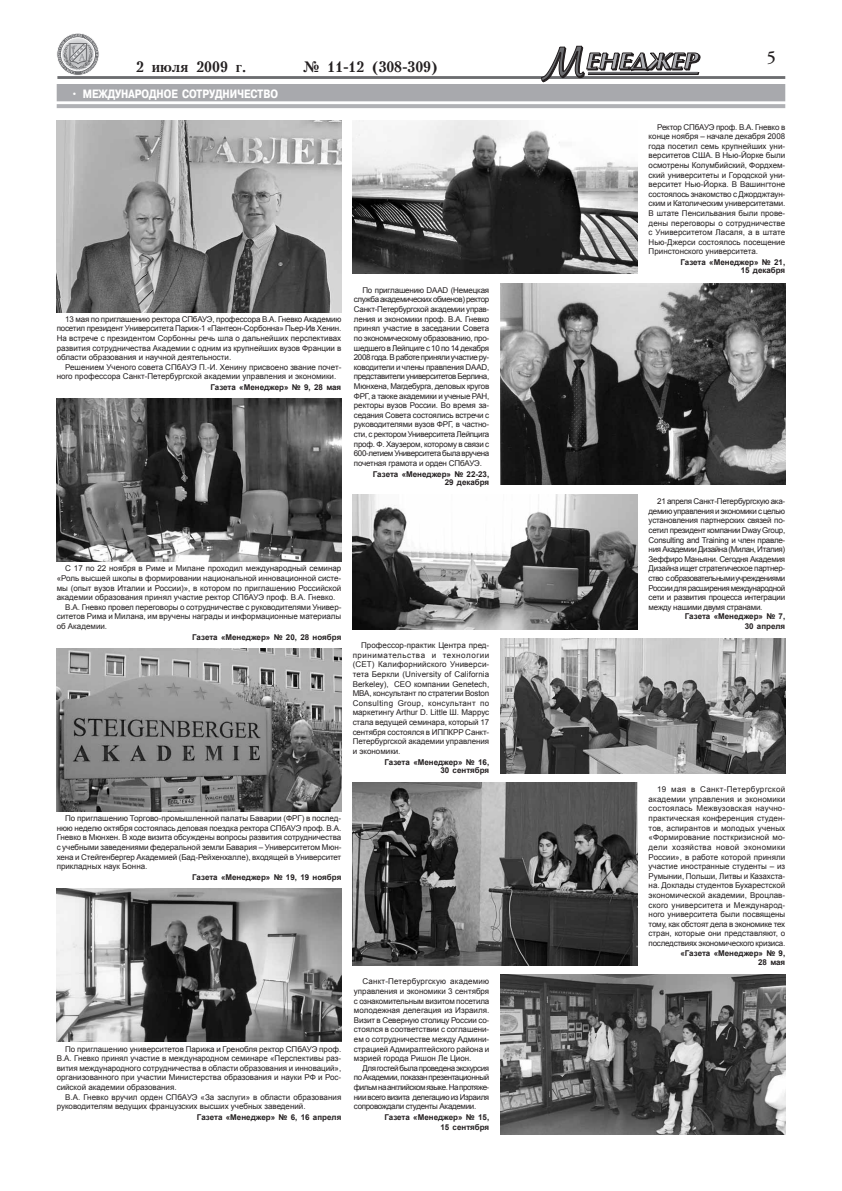
<style>
.page{position:relative;width:842px;height:1191px;background:#fff}
.page>*{position:absolute;margin:0;border:0;box-sizing:border-box;transform-origin:0 0}
.t1{font:600 18px "Adobe Garamond Pro";color:#231f20}
.t2{font:15px "Petersburg Bold Cyrillic";letter-spacing:-.005em;color:#231f20}
.t3{font:700 12px "Pragmatica Cond C";color:#fff}
.t4{font:8px/9.6px "Arial";color:#231f20;text-align:justify}
.t5{font:700 8px/8px "Arial";color:#231f20;text-align:right}
</style>
<div class="page">
<svg style="left:251px;top:101px;width:244px;height:1px"></svg>
<div style="left:57px;top:84px;width:728px;height:17px;background:#a8a9ad"></div>
<hr style="left:57px;top:104px;width:728px;height:4px;background:#b0b1b5">
<img style="left:57px;top:120px;width:284px;height:192px">
<img style="left:57px;top:398px;width:284px;height:164px">
<img style="left:57px;top:648px;width:284px;height:163px">
<img style="left:57px;top:888px;width:284px;height:154px">
<img style="left:353px;top:120px;width:284px;height:154px">
<img style="left:501px;top:283px;width:284px;height:202px">
<img style="left:353px;top:494px;width:284px;height:135px">
<img style="left:501px;top:638px;width:284px;height:135px">
<img style="left:353px;top:782px;width:284px;height:183px">
<img style="left:501px;top:974px;width:284px;height:160px">
<hr style="left:57px;top:76px;width:728px;height:3px;background:#6c6d70">
<svg style="left:57px;top:33px;width:42px;height:42px"></svg>
<svg style="left:541px;top:46px;width:159px;height:36px"></svg>
<h2 class="t2" style="left:136px;top:58px;width:112px">2 июля 2009 г.</h2>
<h2 class="t2" style="left:303px;top:58px;width:137px">№ 11-12 (308-309)</h2>
<h3 class="t3" style="left:70px;top:87px;width:46px">• международное</h3>
<h3 class="t3" style="left:182px;top:87px;width:29px">сотрудни</h3>
<h3 class="t3" style="left:237px;top:87px;width:34px">чество</h3>
<p class="t4" style="left:57px;top:314px;width:286px;text-indent:8px">13 мая по приглашению ректора СПбАУЭ, профессора В.А. Гневко Академию посетил президент Университета Париж-1 «Пантеон-Сорбонна» Пьер-Ив Хенин.<br>На встрече с президентом Сорбонны речь шла о дальнейших перспективах развития сотрудничества Академии с одним из крупнейших вузов Франции в области образования и научной деятельности.</p>
<p class="t4" style="left:57px;top:362px;width:286px;text-indent:8px">Решением Ученого совета СПбАУЭ П.-И. Хенину присвоено звание почет&shy;ного профессора Санкт-Петербургской академии управления и экономики.</p>
<p class="t5" style="left:210px;top:383px;width:132px">Газета «Менеджер» № 9, 28 мая</p>
<p class="t4" style="left:354px;top:285px;width:137px;text-indent:8px">По приглашению DAAD (Немецкая служба академических обменов) ректор Санкт-Петербургской академии управ&shy;ления и экономики проф. В.А. Гневко принял участие в заседании Совета по экономическому образованию, про&shy;шедшего в Лейпциге с 10 по 14 декабря 2008 года. В работе приняли участие ру&shy;ководители и члены правления DAAD, представители университетов Берлина, Мюнхена, Магдебурга, деловых кругов ФРГ, а также академики и ученые РАН, ректоры вузов России. Во время за&shy;седания Совета состоялись встречи с руководителями вузов ФРГ, в частно&shy;сти, с ректором Университета Лейпцига проф. Ф. Хаузером, которому в связи с 600-летием Университета была вручена почетная грамота и орден СПбАУЭ.</p>
<p class="t5" style="left:373px;top:470px;width:118px">Газета «Менеджер» № 22-23,<br>29 декабря</p>
<p class="t4" style="left:65px;top:564px;width:278px">С 17 по 22 ноября в Риме и Милане проходил международный семинар</p>
<p class="t4" style="left:57px;top:573px;width:286px">«Роль высшей школы в формировании национальной инновационной систе-</p>
<p class="t4" style="left:57px;top:583px;width:286px">мы (опыт вузов Италии и России)», в котором по приглашению Российской</p>
<p class="t4" style="left:57px;top:592px;width:280px">академии образования принял участие ректор СПбАУЭ проф. В.А. Гневко.</p>
<p class="t4" style="left:65px;top:602px;width:278px">В.А. Гневко провел переговоры о сотрудничестве с руководителями Универ-</p>
<p class="t4" style="left:57px;top:612px;width:286px">ситетов Рима и Милана, им вручены награды и информационные материалы</p>
<p class="t4" style="left:57px;top:621px;width:52px">об Академии.</p>
<p class="t5" style="left:192px;top:633px;width:151px">Газета «Менеджер» № 20, 28 ноября</p>
<p class="t4" style="left:353px;top:640px;width:138px;text-indent:8px">Профессор-практик Центра пред&shy;принимательства и технологии (CET) Калифорнийского Универси&shy;тета Беркли (University of California Berkeley), CEO компании Genetech, МВА, консультант по стратегии Boston Consulting Group, консультант по маркетингу Arthur D. Little Ш. Маррус стала ведущей семинара, который 17 сентября состоялся в ИППКРР Санкт-Петербургской академии управления и экономики.</p>
<p class="t5" style="left:384px;top:758px;width:106px">Газета «Менеджер» № 16,<br>30 сентября</p>
<p class="t4" style="left:57px;top:813px;width:286px;text-indent:8px">По приглашению Торгово-промышленной палаты Баварии (ФРГ) в послед&shy;нюю неделю октября состоялась деловая поездка ректора СПбАУЭ проф. В.А.<br>Гневко в Мюнхен. В ходе визита обсуждены вопросы развития сотрудничества с учебными заведениями федеральной земли Бавария – Университетом Мюн&shy;хена и Стейгенбергер Академией (Бад-Рейхенхалле), входящей в Университет прикладных наук Бонна.</p>
<p class="t5" style="left:192px;top:873px;width:151px">Газета «Менеджер» № 19, 19 ноября</p>
<p class="t4" style="left:57px;top:1044px;width:286px;text-indent:8px">По приглашению университетов Парижа и Гренобля ректор СПбАУЭ проф.<br>В.А. Гневко принял участие в международном семинаре «Перспективы раз&shy;вития международного сотрудничества в области образования и инноваций», организованного при участии Министерства образования и науки РФ и Рос&shy;сийской академии образования.</p>
<p class="t4" style="left:57px;top:1092px;width:286px;text-indent:8px">В.А. Гневко вручил орден СПбАУЭ «За заслуги» в области образования руководителям ведущих французских высших учебных заведений.</p>
<p class="t5" style="left:197px;top:1113px;width:146px">Газета «Менеджер» № 6, 16 апреля</p>
<p class="t4" style="left:354px;top:976px;width:137px;text-indent:8px">Санкт-Петербургскую академию управления и экономики 3 сентября с ознакомительным визитом посетила молодежная делегация из Израиля.<br>Визит в Северную столицу России со&shy;стоялся в соответствии с соглашени&shy;ем о сотрудничестве между Админи&shy;страцией Адмиралтейского района и мэрией города Ришон Ле Цион.</p>
<p class="t4" style="left:354px;top:1063px;width:137px;text-indent:8px">Для гостей была проведена экскурсия по Академии, показан презентационный фильм на английском языке. На протяже&shy;нии всего визита делегацию из Израиля сопровождали студенты Академии.</p>
<p class="t5" style="left:384px;top:1112px;width:106px;line-height:9.6px">Газета «Менеджер» № 15,<br>15 сентября</p>
<h1 class="t1" style="left:767px;top:47px;width:11px">5</h1>
<p class="t4" style="left:649px;top:122px;width:138px;text-indent:8px">Ректор СПбАУЭ проф. В.А. Гневко в конце ноября – начале декабря 2008 года посетил семь крупнейших уни&shy;верситетов США. В Нью-Йорке были осмотрены Колумбийский, Фордхем&shy;ский университеты и Городской уни&shy;верситет Нью-Йорка. В Вашингтоне состоялось знакомство с Джорджтаун&shy;ским и Католическим университетами.<br>В штате Пенсильвания были прове&shy;дены переговоры о сотрудничестве с Университетом Ласаля, а в штате Нью-Джерси состоялось посещение Принстонского университета.</p>
<p class="t5" style="left:680px;top:259px;width:106px">Газета «Менеджер» № 21,<br>15 декабря</p>
<p class="t4" style="left:649px;top:496px;width:138px;text-indent:8px">21 апреля Санкт-Петербургскую ака&shy;демию управления и экономики с целью установления партнерских связей по&shy;сетил президент компании Dway Group, Consulting and Training и член правле&shy;ния Академии Дизайна (Милан, Италия)<br>Зеффиро Маньяни. Сегодня Академия Дизайна ищет стратегическое партнер&shy;ство с образовательными учреждениями России для расширения международной сети и развития процесса интеграции между нашими двумя странами.</p>
<p class="t5" style="left:685px;top:612px;width:102px;line-height:9.6px">Газета «Менеджер» № 7,<br>30 апреля</p>
<p class="t4" style="left:649px;top:784px;width:138px;text-indent:8px">19 мая в Санкт-Петербургской академии управления и экономики состоялась Межвузовская научно&shy;практическая конференция студен&shy;тов, аспирантов и молодых ученых «Формирование посткризисной мо&shy;дели хозяйства новой экономики России», в работе которой приняли участие иностранные студенты – из Румынии, Польши, Литвы и Казахста&shy;на. Доклады студентов Бухарестской экономической академии, Вроцлав&shy;ского университета и Международ&shy;ного университета были посвящены тому, как обстоят дела в экономике тех стран, которые они представляют, о последствиях экономического кризиса.</p>
<p class="t5" style="left:680px;top:948px;width:106px;line-height:9.6px">«Газета «Менеджер» № 9,<br>28 мая</p>
</div>
